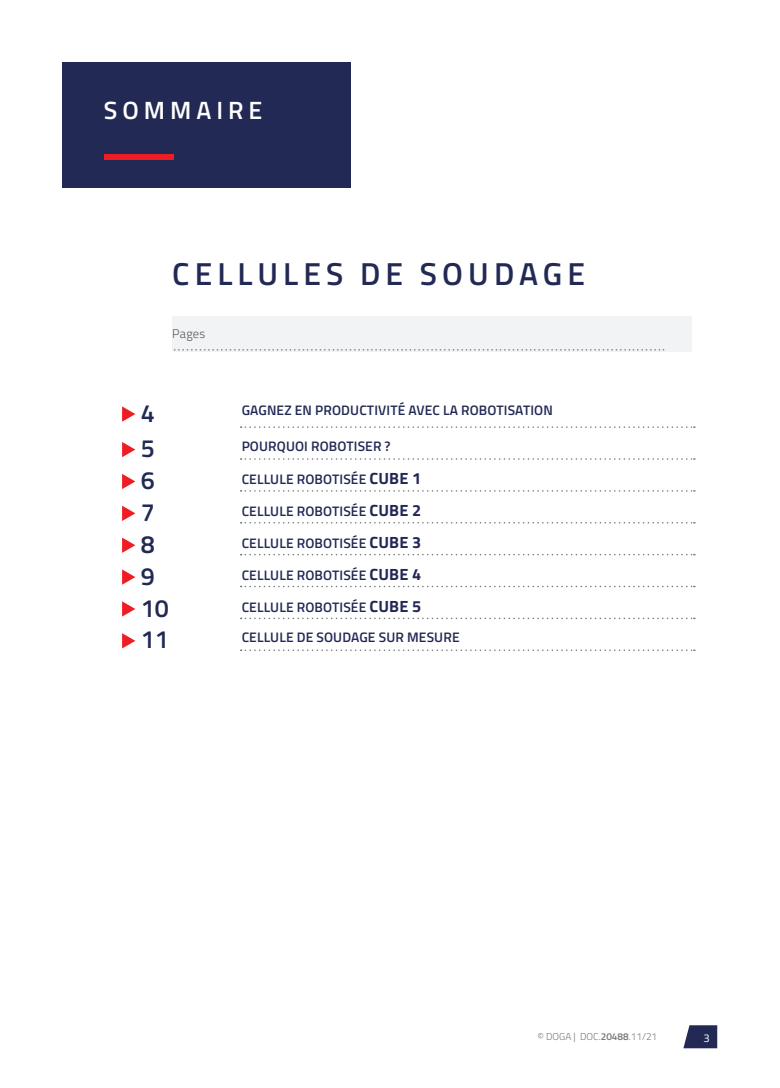
<style>
.page{position:relative;width:780px;height:1088px;background:#fff}
.page>*{position:absolute;margin:0;border:0;box-sizing:border-box;transform-origin:0 0}
.t1{font:600 31.75px "Titillium Web";letter-spacing:.16em;color:#222954}
.t2{font:600 25px "Titillium Web";color:#222954}
.t3{font:600 25px "Titillium Web";letter-spacing:.2em;color:#fff}
.t4{font:600 13.75px "Titillium Web";letter-spacing:.01em;color:#222954}
.t5{font:300 12.5px "Titillium Web";letter-spacing:.02em;color:#57585a}
.t6{font:11.25px "Titillium Web";color:#fff}
.t7{font:300 10px "Titillium Web";color:#76797a}
.s1{font-weight:700;font-size:16.25px}
.s2{font-weight:600}
</style>
<div class="page">
<svg style="left:683px;top:1025px;width:34px;height:23px"></svg>
<div style="left:172px;top:316px;width:520px;height:36px;background:#f2f3f4"></div>
<div style="left:63px;top:63px;width:288px;height:125px;background:#222954"></div>
<div style="left:104px;top:154px;width:69px;height:6px;background:#ee1d23"></div>
<svg style="left:240px;top:426px;width:454px;height:2px"></svg>
<svg style="left:240px;top:458px;width:454px;height:2px"></svg>
<svg style="left:240px;top:490px;width:454px;height:2px"></svg>
<svg style="left:240px;top:522px;width:454px;height:1px"></svg>
<svg style="left:240px;top:554px;width:454px;height:1px"></svg>
<svg style="left:240px;top:586px;width:454px;height:1px"></svg>
<svg style="left:240px;top:617px;width:454px;height:2px"></svg>
<svg style="left:240px;top:649px;width:454px;height:2px"></svg>
<svg style="left:122px;top:406px;width:13px;height:16px"></svg>
<svg style="left:122px;top:442px;width:13px;height:15px"></svg>
<svg style="left:122px;top:474px;width:13px;height:15px"></svg>
<svg style="left:122px;top:506px;width:13px;height:15px"></svg>
<svg style="left:122px;top:537px;width:13px;height:16px"></svg>
<svg style="left:122px;top:569px;width:13px;height:16px"></svg>
<svg style="left:122px;top:601px;width:13px;height:16px"></svg>
<svg style="left:122px;top:633px;width:13px;height:15px"></svg>
<h2 class="t3" style="left:104px;top:91px;width:160px">SOMMAIRE</h2>
<h1 class="t1" style="left:172px;top:250px;width:414px">CELLULES DE SOUDAGE</h1>
<p class="t5" style="left:172px;top:324px;width:35px">Pages</p>
<h2 class="t2" style="left:141px;top:394px;width:16px">4</h2>
<p class="t4" style="left:242px;top:400px;width:312px">GAGNEZ EN PRODUCTIVITÉ AVEC LA ROBOTISATION</p>
<h2 class="t2" style="left:141px;top:430px;width:16px">5</h2>
<p class="t4" style="left:242px;top:436px;width:150px">POURQUOI ROBOTISER ?</p>
<h2 class="t2" style="left:141px;top:462px;width:16px">6</h2>
<p class="t4" style="left:242px;top:469px;width:181px">CELLULE ROBOTISÉE <span class="s1">CUBE 1</span></p>
<h2 class="t2" style="left:141px;top:493px;width:16px">7</h2>
<p class="t4" style="left:242px;top:501px;width:181px">CELLULE ROBOTISÉE <span class="s1">CUBE 2</span></p>
<h2 class="t2" style="left:141px;top:525px;width:16px">8</h2>
<p class="t4" style="left:242px;top:533px;width:181px">CELLULE ROBOTISÉE <span class="s1">CUBE 3</span></p>
<h2 class="t2" style="left:141px;top:557px;width:16px">9</h2>
<p class="t4" style="left:242px;top:565px;width:181px">CELLULE ROBOTISÉE <span class="s1">CUBE 4</span></p>
<h2 class="t2" style="left:141px;top:589px;width:29px">10</h2>
<p class="t4" style="left:242px;top:596px;width:181px">CELLULE ROBOTISÉE <span class="s1">CUBE 5</span></p>
<h2 class="t2" style="left:141px;top:621px;width:29px">11</h2>
<p class="t4" style="left:242px;top:627px;width:219px">CELLULE DE SOUDAGE SUR MESURE</p>
<p class="t7" style="left:537px;top:1029px;width:121px">© DOGA | DOC.<span class="s2">20488</span>.11/21</p>
<p class="t6" style="left:703px;top:1029px;width:8px">3</p>
</div>
